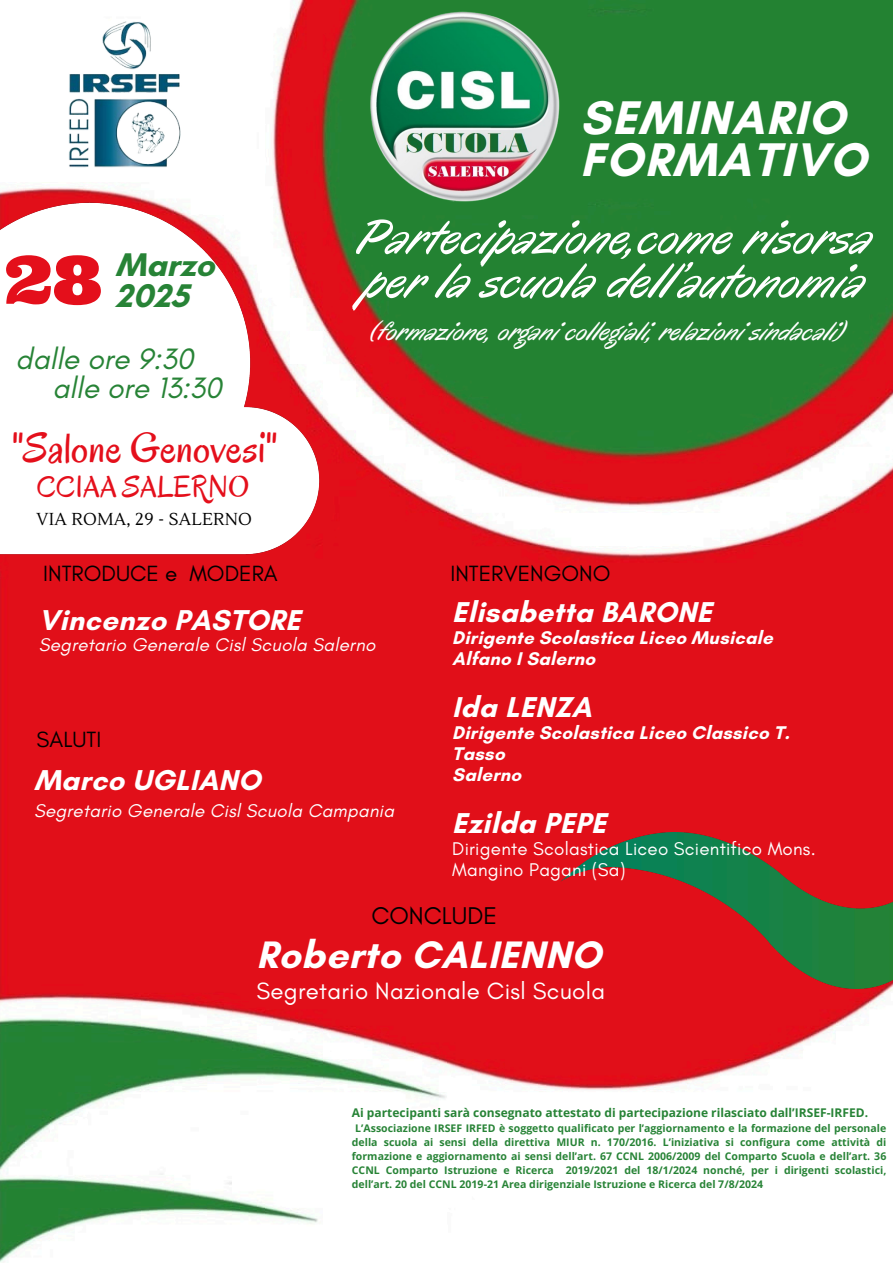
<style>
.page{position:relative;width:893px;height:1263px;background:#fff}
.page>*{position:absolute;margin:0;border:0;box-sizing:border-box;transform-origin:0 0}
.t1{font:66.6px "Ultra";color:#e40f1b}
.t2{font:italic 50.25px/43.9px "Oregano";color:#fff}
.t3{font:700 48.07px/41.6px "Glacial Indifference";letter-spacing:.03em;color:#fff}
.t4{font:42.75px "Oregano";color:#e40f1b}
.t5{font:700 39px "Glacial Indifference";letter-spacing:.015em;color:#fff}
.t6{font:700 33.38px/30.9px "Glacial Indifference";color:#278336}
.t7{font:30.75px "Oregano";color:#e40f1b}
.t8{font:italic 30px "Glacial Indifference";color:#278336}
.t9{font:700 29.25px "Glacial Indifference";letter-spacing:.015em;color:#fff}
.t10{font:italic 27px "Oregano";color:#fff}
.t11{font:24.67px "Glacial Indifference";color:#000}
.t12{font:24px "Glacial Indifference";letter-spacing:.015em;color:#fff}
.t13{font:22.42px "Glacial Indifference";color:#000}
.t14{font:700 18.75px/20.9px "Glacial Indifference";letter-spacing:.015em;color:#fff}
.t15{font:italic 18.75px "Glacial Indifference";letter-spacing:.015em;color:#fff}
.t16{font:18.75px/20.9px "Glacial Indifference";letter-spacing:.015em;color:#fff}
.t17{font:17.25px "Lustria";letter-spacing:.015em;color:#000}
.t18{font:700 12px "Open Sans";color:#278336}
.t19{font:700 10.5px/14.1px "Open Sans";color:#278336;text-align:justify}
</style>
<div class="page">
<img style="left:0;top:0;width:893px;height:1263px">
<img style="left:64px;top:17px;width:120px;height:154px">
<img style="left:369px;top:11px;width:192px;height:191px">
<img style="left:0;top:199px;width:322px;height:359px">
<img style="left:561px;top:833px;width:331px;height:156px">
<p class="t1" style="left:5px;top:237px;width:99px">28</p>
<p class="t6" style="left:116px;top:249px;width:101px">Marzo<br>2025</p>
<p class="t8" style="left:16px;top:340px;width:179px">dalle ore 9:30</p>
<p class="t8" style="left:52px;top:370px;width:171px">alle ore 13:30</p>
<p class="t4" style="left:12px;top:420px;width:266px">"Salone Genovesi"</p>
<p class="t7" style="left:37px;top:467px;width:214px">CCIAA SALERNO</p>
<p class="t17" style="left:37px;top:508px;width:217px">VIA ROMA, 29 - SALERNO</p>
<p class="t3" style="left:580px;top:97px;width:288px">SEMINARIO<br>FORMATIVO</p>
<h5 class="t2" style="left:359px;top:216px;width:516px">Partecipazione,come risorsa per la scuola del ’autonomia</h5>
<p class="t10" style="left:371px;top:314px;width:477px">(formazione, organi collegiali, relazioni sindacali)</p>
<p class="t13" style="left:43px;top:560px;width:236px">INTRODUCE e MODERA</p>
<p class="t13" style="left:450px;top:560px;width:161px">INTERVENGONO</p>
<h6 class="t9" style="left:452px;top:594px;width:261px">Elisabetta BARONE</h6>
<h6 class="t14" style="left:452px;top:627px;width:322px">Dirigente Scolastica Liceo Musicale<br>Alfano I Salerno</h6>
<h3 class="t9" style="left:452px;top:689px;width:141px">Ida LENZA</h3>
<p class="t14" style="left:452px;top:722px;width:339px">Dirigente Scolastica Liceo Classico T.<br>Tasso</p>
<p class="t14" style="left:452px;top:764px;width:70px">Salerno</p>
<p class="t9" style="left:452px;top:805px;width:155px">Ezilda PEPE</p>
<p class="t16" style="left:452px;top:838px;width:365px">Dirigente Scolastica Liceo Scientifico Mons.<br>Mangino Pagani (Sa)</p>
<h1 class="t11" style="left:371px;top:900px;width:127px">CONCLUDE</h1>
<h2 class="t5" style="left:256px;top:931px;width:346px">Roberto CALIENNO</h2>
<h6 class="t12" style="left:256px;top:976px;width:350px">Segretario Nazionale Cisl Scuola</h6>
<p class="t9" style="left:39px;top:602px;width:263px">Vincenzo PASTORE</p>
<p class="t15" style="left:39px;top:633px;width:338px">Segretario Generale Cisl Scuola Salerno</p>
<p class="t13" style="left:37px;top:726px;width:66px">SALUTI</p>
<p class="t9" style="left:34px;top:762px;width:228px">Marco UGLIANO</p>
<h4 class="t15" style="left:34px;top:799px;width:361px">Segretario Generale Cisl Scuola Campania</h4>
<p class="t18" style="left:352px;top:1104px;width:518px">Ai partecipanti sarà consegnato attestato di partecipazione rilasciato dall’IRSEF-IRFED.</p>
<p class="t19" style="left:352px;top:1120px;width:536px;text-indent:3px">L’Associazione IRSEF IRFED è soggetto qualificato per l’aggiornamento e la formazione del personale della scuola ai sensi della direttiva MIUR n. 170/2016. L’iniziativa si configura come attività di formazione e aggiornamento ai sensi dell’art. 67 CCNL 2006/2009 del Comparto Scuola e dell’art. 36<br>CCNL Comparto Istruzione e Ricerca 2019/2021 del 18/1/2024 nonché, per i dirigenti scolastici, dell’art. 20 del CCNL 2019-21 Area dirigenziale Istruzione e Ricerca del 7/8/2024</p>
</div>
